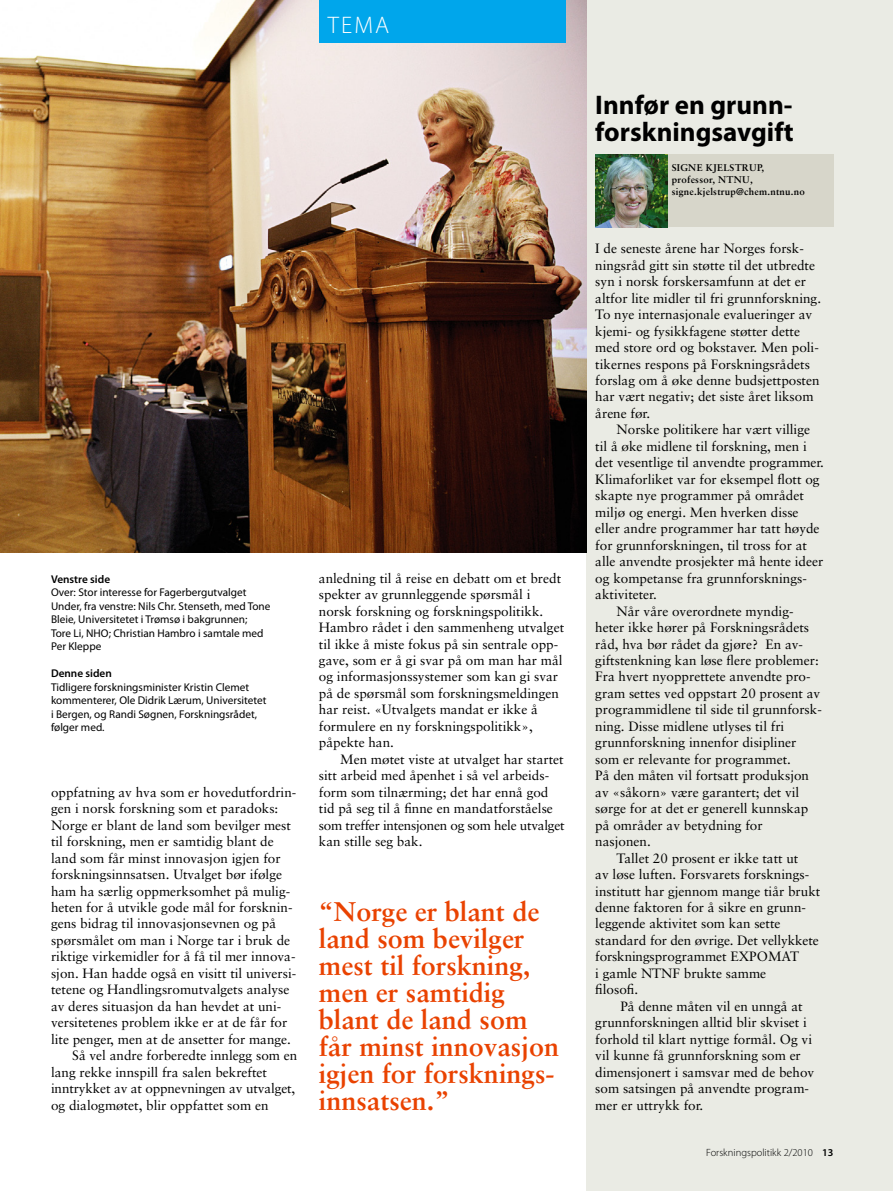
<style>
.page{position:relative;width:893px;height:1191px;background:#fff}
.page>*{position:absolute;margin:0;border:0;box-sizing:border-box;transform-origin:0 0}
.t1{font:700 27px/27px "Sabon";color:#e94200}
.Heading_2{font:700 27px/27px "Myriad Pro";color:#000}
.t2{font:300 24px "Myriad Pro";color:#fff}
.Brødtxt{font:13.5px/16.5px "Sabon";color:#000}
.Brødtxt_u_innrykk{font:13.5px/16.5px "Sabon";color:#000}
.t3{font:11.25px/13.5px "Myriad Pro";color:#000}
.t4{font:600 11.25px "Myriad Pro";color:#000}
.t5{font:300 10.5px "Myriad Pro";color:#000}
.Forfatter{font:700 9.75px/12px "Sabon";letter-spacing:.025em;color:#000}
.s1{font-weight:600}
</style>
<div class="page">
<div style="left:587px;top:0;width:306px;height:1191px;background:#eaebe4"></div>
<img style="left:0;top:0;width:587px;height:553px">
<div style="left:319px;top:0;width:247px;height:43px;background:#00a6eb"></div>
<div style="left:595px;top:155px;width:238px;height:72px;background:#d7d6ca"></div>
<img style="left:595px;top:155px;width:73px;height:72px">
<p class="t2" style="left:328px;top:12px;width:63px">TEMA</p>
<p class="t4" style="left:51px;top:572px;width:61px">Venstre side</p>
<p class="t3" style="left:51px;top:586px;width:197px">Over: Stor interesse for Fagerbergutvalget</p>
<p class="t3" style="left:51px;top:599px;width:221px">Under, fra venstre: Nils Chr. Stenseth, med Tone<br>Bleie, Universitetet i Trømsø i bakgrunnen;</p>
<p class="t3" style="left:51px;top:626px;width:214px">Tore Li, NHO; Christian Hambro i samtale med<br>Per Kleppe</p>
<p class="t4" style="left:51px;top:667px;width:62px">Denne siden</p>
<p class="t3" style="left:51px;top:680px;width:217px">Tidligere forskningsminister Kristin Clemet kommenterer, Ole Didrik Lærum, Universitetet i Bergen, og Randi Søgnen, Forskningsrådet, følger med.</p>
<p class="Brødtxt" style="left:51px;top:783px;width:247px">oppfatning av hva som er hovedutfordrin&shy;gen i norsk forskning som et paradoks:<br>Norge er blant de land som bevilger mest til forskning, men er samtidig blant de land som får minst innovasjon igjen for forskningsinnsatsen. Utvalget bør ifølge ham ha særlig oppmerksomhet på mulig&shy;heten for å utvikle gode mål for forsknin&shy;gens bidrag til innovasjonsevnen og på spørsmålet om man i Norge tar i bruk de riktige virkemidler for å få til mer innova&shy;sjon. Han hadde også en visitt til universi&shy;tetene og Handlingsromutvalgets analyse av deres situasjon da han hevdet at uni&shy;versitetenes problem ikke er at de får for lite penger, men at de ansetter for mange.</p>
<p class="Brødtxt" style="left:51px;top:1047px;width:248px;text-indent:21px">Så vel andre forberedte innlegg som en lang rekke innspill fra salen bekreftet inntrykket av at oppnevningen av utvalget, og dialogmøtet, blir oppfattet som en</p>
<p class="Brødtxt" style="left:319px;top:569px;width:247px">anledning til å reise en debatt om et bredt spekter av grunnleggende spørsmål i norsk forskning og forskningspolitikk.<br>Hambro rådet i den sammenheng utvalget til ikke å miste fokus på sin sentrale opp&shy;gave, som er å gi svar på om man har mål og informasjonssystemer som kan gi svar på de spørsmål som forskningsmeldingen har reist. «Utvalgets mandat er ikke å formulere en ny forskningspolitikk», påpekte han.</p>
<p class="Brødtxt" style="left:319px;top:750px;width:247px;text-indent:21px">Men møtet viste at utvalget har startet sitt arbeid med åpenhet i så vel arbeids&shy;form som tilnærming; det har ennå god tid på seg til å finne en mandatforståelse som treffer intensjonen og som hele utvalget kan stille seg bak.</p>
<p class="t1" style="left:319px;top:897px;width:242px">“Norge er blant de land som bevilger mest til forskning, men er samtidig blant de land som får minst innovasjon igjen for forsknings&shy;innsatsen.”</p>
<p class="Heading_2" style="left:595px;top:92px;width:200px">Innfør en grunn&shy;forskningsavgift</p>
<p class="Forfatter" style="left:672px;top:161px;width:135px">SIGNE KJELSTRUP, professor, NTNU, signe.kjelstrup@chem.ntnu.no</p>
<p class="Brødtxt_u_innrykk" style="left:595px;top:240px;width:210px">I de seneste årene har Norges forsk-</p>
<p class="Brødtxt_u_innrykk" style="left:595px;top:257px;width:227px">ningsråd gitt sin støtte til det utbredte syn i norsk forskersamfunn at det er altfor lite midler til fri grunnforskning.<br>To nye internasjonale evalueringer av kjemi- og fysikkfagene støtter dette med store ord og bokstaver. Men poli&shy;tikernes respons på Forskningsrådets forslag om å øke denne budsjettposten har vært negativ; det siste året liksom årene før.</p>
<p class="Brødtxt" style="left:595px;top:421px;width:230px;text-indent:21px">Norske politikere har vært villige til å øke midlene til forskning, men i det vesentlige til anvendte programmer.<br>Klimaforliket var for eksempel flott og skapte nye programmer på området miljø og energi. Men hverken disse eller andre programmer har tatt høyde for grunnforskningen, til tross for at alle anvendte prosjekter må hente ideer og kompetanse fra grunnforsknings&shy;aktiviteter.</p>
<p class="Brødtxt" style="left:595px;top:602px;width:228px;text-indent:21px">Når våre overordnete myndig&shy;heter ikke hører på Forskningsrådets råd, hva bør rådet da gjøre? En av&shy;giftstenkning kan løse flere problemer:<br>Fra hvert nyopprettete anvendte pro&shy;gram settes ved oppstart 20 prosent av programmidlene til side til grunnforsk&shy;ning. Disse midlene utlyses til fri grunnforskning innenfor disipliner som er relevante for programmet.<br>På den måten vil fortsatt produksjon av «såkorn» være garantert; det vil sørge for at det er generell kunnskap på områder av betydning for<br>nasjonen.</p>
<p class="Brødtxt" style="left:595px;top:849px;width:227px;text-indent:21px">Tallet 20 prosent er ikke tatt ut<br>av løse luften. Forsvarets forsknings&shy;institutt har gjennom mange tiår brukt denne faktoren for å sikre en grunn&shy;leggende aktivitet som kan sette standard for den øvrige. Det vellykkete forskningsprogrammet EXPOMAT<br>i gamle NTNF brukte samme<br>filosofi.</p>
<p class="Brødtxt" style="left:595px;top:997px;width:220px;text-indent:25px">På denne måten vil en unngå at grunnforskningen alltid blir skviset i forhold til klart nyttige formål. Og vi vil kunne få grunnforskning som er dimensjonert i samsvar med de behov som satsingen på anvendte program&shy;mer er uttrykk for.</p>
<p class="t5" style="left:706px;top:1147px;width:129px">Forskningspolitikk 2/2010 <span class="s1">13</span></p>
</div>
